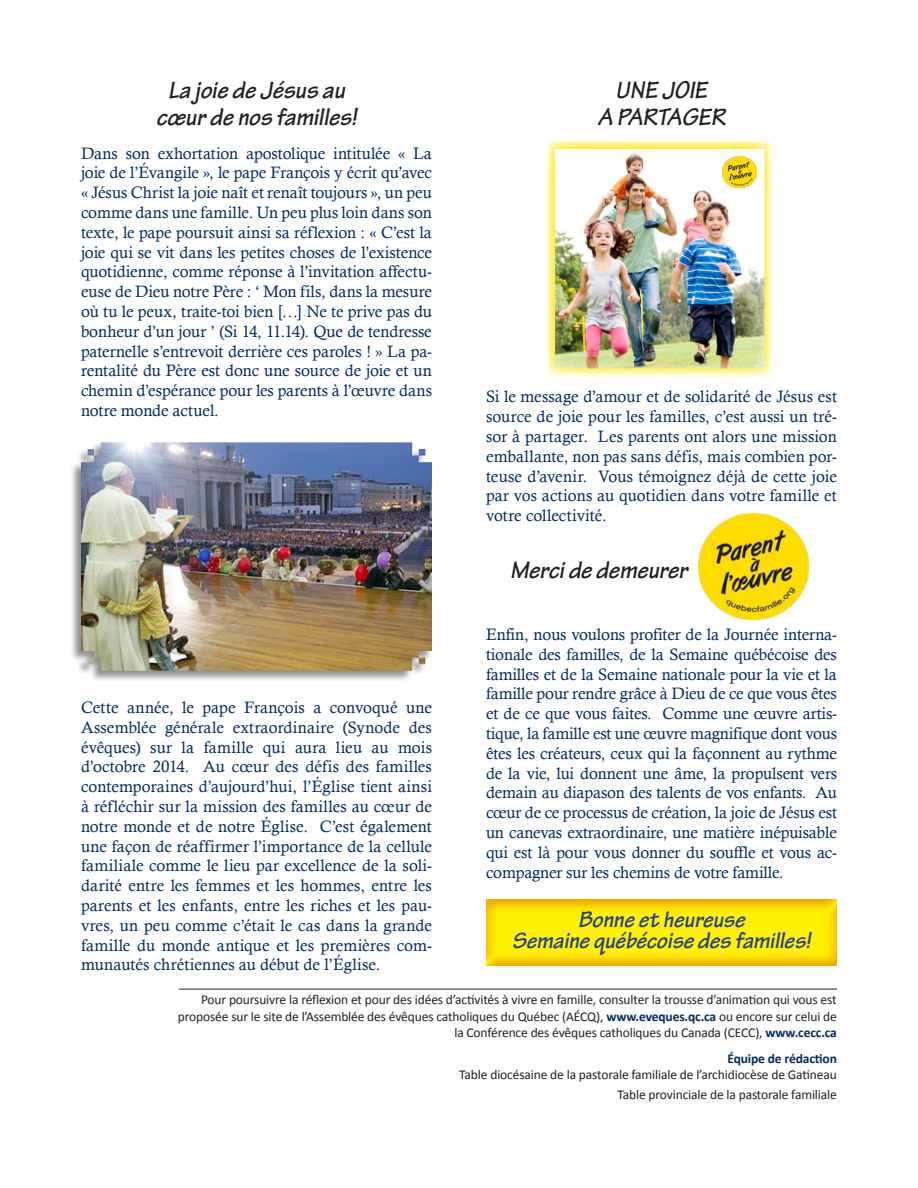
<style>
.page{position:relative;width:918px;height:1188px;background:#fff}
.page>*{position:absolute;margin:0;border:0;box-sizing:border-box;transform-origin:0 0}
.t1{font:italic 700 25.5px/27px "Tekton Pro";color:#231f20;text-align:center}
.t2{font:italic 700 24px "Tekton Pro";color:#253f8e}
.t3{font:16.5px/19.8px "Calisto";letter-spacing:-.005em;color:#002c62;text-align:justify}
.t4{font:13.5px/16.5px "Calibri";letter-spacing:-.01em;color:#231f20;text-align:right}
.t5{font:700 13.5px "Calibri";letter-spacing:-.01em;color:#002c62}
.s1{font-weight:700;color:#002c62}
</style>
<div class="page">
<div style="left:484px;top:897px;width:354px;height:71px;background:#d1232a;opacity:.5"></div>
<img style="left:547px;top:141px;width:224px;height:235px">
<div style="left:69px;top:442px;width:364px;height:240px;background:#231f20;opacity:.5"></div>
<img style="left:81px;top:442px;width:351px;height:229px">
<img style="left:699px;top:514px;width:110px;height:105px">
<hr style="left:179px;top:989px;width:658px;height:1px;background:#231f20">
<img style="left:723px;top:156px;width:33px;height:32px">
<p class="t1" style="left:156px;top:77px;width:202px">La joie de Jésus au cœur de nos familles!</p>
<p class="t1" style="left:616px;top:77px;width:93px">UNE JOIE</p>
<p class="t1" style="left:598px;top:104px;width:129px">A PARTAGER</p>
<p class="t3" style="left:81px;top:143px;width:353px">Dans son exhortation apostolique intitulée « La joie de l’Évangile », le pape François y écrit qu’avec « Jésus Christ la joie naît et renaît toujours », un peu comme dans une famille. Un peu plus loin dans son texte, le pape poursuit ainsi sa réflexion : « C’est la joie qui se vit dans les petites choses de l’existence quotidienne, comme réponse à l’invitation affectu&shy;euse de Dieu notre Père : ‘ Mon fils, dans la mesure où tu le peux, traite-toi bien […] Ne te prive pas du bonheur d’un jour ’ (Si 14, 11.14). Que de tendresse paternelle s’entrevoit derrière ces paroles ! » La pa&shy;rentalité du Père est donc une source de joie et un chemin d’espérance pour les parents à l’œuvre dans notre monde actuel.</p>
<p class="t3" style="left:81px;top:697px;width:353px">Cette année, le pape François a convoqué une Assemblée générale extraordinaire (Synode des évêques) sur la famille qui aura lieu au mois d’octobre 2014. Au cœur des défis des familles contemporaines d’aujourd’hui, l’Église tient ainsi à réfléchir sur la mission des familles au cœur de notre monde et de notre Église. C’est également une façon de réaffirmer l’importance de la cellule familiale comme le lieu par excellence de la soli&shy;darité entre les femmes et les hommes, entre les parents et les enfants, entre les riches et les pau&shy;vres, un peu comme c’était le cas dans la grande famille du monde antique et les premières com&shy;munautés chrétiennes au début de l’Église.</p>
<p class="t3" style="left:486px;top:387px;width:353px">Si le message d’amour et de solidarité de Jésus est source de joie pour les familles, c’est aussi un tré&shy;sor à partager. Les parents ont alors une mission emballante, non pas sans défis, mais combien por&shy;teuse d’avenir. Vous témoignez déjà de cette joie par vos actions au quotidien dans votre famille et votre collectivité.</p>
<p class="t1" style="left:510px;top:557px;width:179px">Merci de demeurer</p>
<p class="t3" style="left:486px;top:624px;width:353px">Enfin, nous voulons profiter de la Journée interna&shy;tionale des familles, de la Semaine québécoise des familles et de la Semaine nationale pour la vie et la famille pour rendre grâce à Dieu de ce que vous êtes et de ce que vous faites. Comme une œuvre artis&shy;tique, la famille est une œuvre magnifique dont vous êtes les créateurs, ceux qui la façonnent au rythme de la vie, lui donnent une âme, la propulsent vers demain au diapason des talents de vos enfants. Au cœur de ce processus de création, la joie de Jésus est un canevas extraordinaire, une matière inépuisable qui est là pour vous donner du souffle et vous ac&shy;compagner sur les chemins de votre famille.</p>
<p class="t2" style="left:578px;top:906px;width:168px">Bonne et heureuse</p>
<p class="t2" style="left:512px;top:927px;width:300px">Semaine québécoise des familles!</p>
<p class="t4" style="left:178px;top:991px;width:661px">Pour poursuivre la réflexion et pour des idées d’activités à vivre en famille, consulter la trousse d’animation qui vous est proposée sur le site de l’Assemblée des évêques catholiques du Québec (AÉCQ), <span class="s1">www.eveques.qc.ca</span> ou encore sur celui de la Conférence des évêques catholiques du Canada (CECC), <span class="s1">www.cecc.ca</span></p>
<p class="t5" style="left:728px;top:1050px;width:111px">Équipe de rédaction</p>
<p class="t4" style="left:459px;top:1066px;width:379px">Table diocésaine de la pastorale familiale de l’archidiocèse de Gatineau</p>
<p class="t4" style="left:618px;top:1085px;width:221px">Table provinciale de la pastorale familiale</p>
</div>
